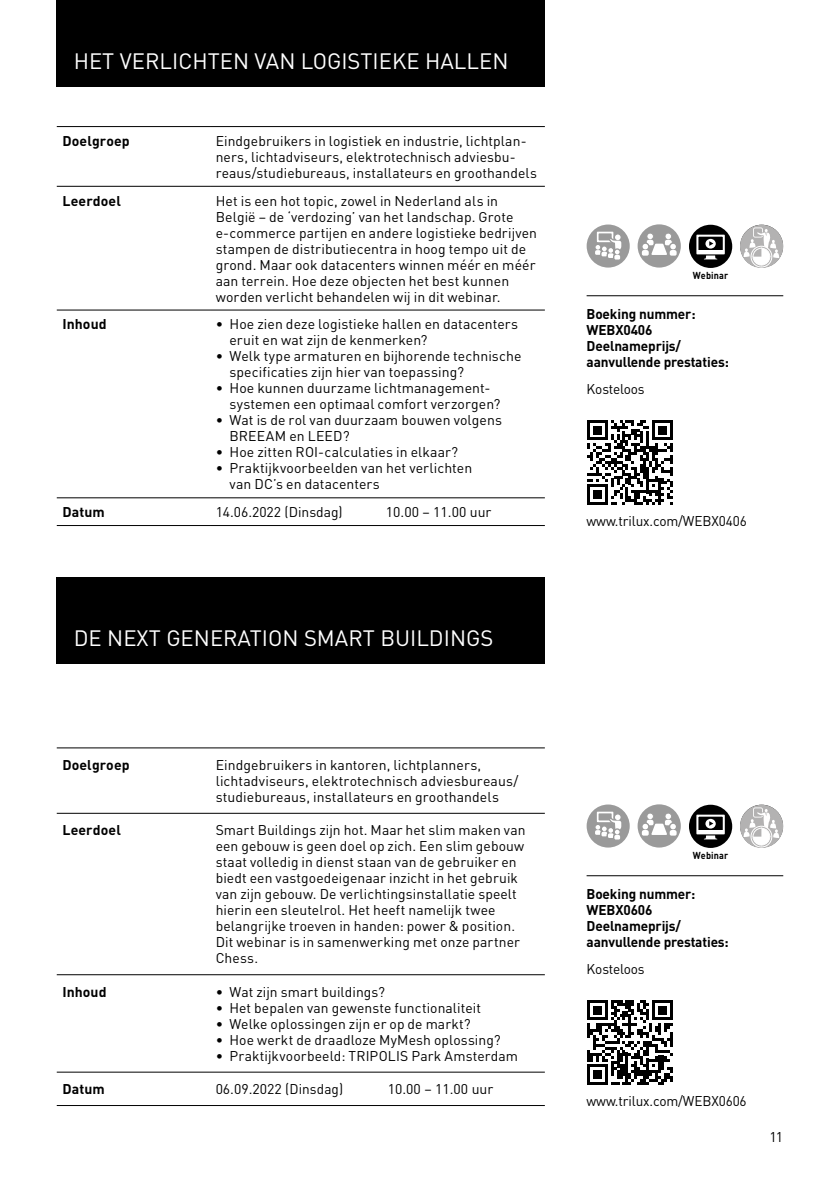
<style>
.page{position:relative;width:840px;height:1191px;background:#fff}
.page>*{position:absolute;margin:0;border:0;box-sizing:border-box;transform-origin:0 0}
.t1{font:22px "Trilux DIN";color:#fff}
.t2{font:14px/16px "Trilux DIN";letter-spacing:.005em;color:#000}
.t3{font:700 14px/16px "Trilux DIN";letter-spacing:-.01em;color:#000}
.t4{font:700 14px "Trilux DIN";letter-spacing:.01em;color:#000}
.t5{font:700 10px "Trilux DIN";letter-spacing:.015em;color:#000;scale:.9 1}
</style>
<div class="page">
<div style="left:57px;top:0;width:487px;height:86px;background:#000"></div>
<svg style="left:739px;top:225px;width:43px;height:43px"></svg>
<svg style="left:743px;top:227px;width:35px;height:40px"></svg>
<svg style="left:586px;top:224px;width:43px;height:43px"></svg>
<svg style="left:689px;top:225px;width:42px;height:43px"></svg>
<svg style="left:637px;top:224px;width:43px;height:43px"></svg>
<hr style="left:586px;top:295px;width:196px;height:1px;background:#000">
<svg style="left:587px;top:420px;width:85px;height:85px"></svg>
<svg style="left:57px;top:127px;width:487px;height:372px"></svg>
<hr style="left:57px;top:126px;width:153px;height:1px;background:#000">
<hr style="left:210px;top:126px;width:334px;height:1px;background:#000">
<hr style="left:57px;top:186px;width:153px;height:1px;background:#000">
<hr style="left:210px;top:186px;width:334px;height:1px;background:#000">
<hr style="left:57px;top:310px;width:153px;height:1px;background:#000">
<hr style="left:210px;top:310px;width:334px;height:1px;background:#000">
<hr style="left:57px;top:497px;width:153px;height:1px;background:#000">
<hr style="left:210px;top:497px;width:334px;height:1px;background:#000">
<hr style="left:57px;top:525px;width:153px;height:1px;background:#000">
<hr style="left:210px;top:525px;width:334px;height:1px;background:#000">
<div style="left:57px;top:577px;width:487px;height:86px;background:#000"></div>
<svg style="left:739px;top:804px;width:43px;height:44px"></svg>
<div style="left:750px;top:826px;width:21px;height:21px;border:1px solid #fff;border-radius:50%"></div>
<svg style="left:743px;top:807px;width:35px;height:39px"></svg>
<svg style="left:586px;top:804px;width:43px;height:43px"></svg>
<svg style="left:689px;top:804px;width:42px;height:44px"></svg>
<svg style="left:637px;top:804px;width:43px;height:43px"></svg>
<hr style="left:586px;top:875px;width:196px;height:1px;background:#000">
<svg style="left:587px;top:1000px;width:85px;height:85px"></svg>
<svg style="left:57px;top:748px;width:487px;height:325px"></svg>
<hr style="left:57px;top:747px;width:153px;height:1px;background:#000">
<hr style="left:210px;top:747px;width:334px;height:1px;background:#000">
<hr style="left:57px;top:813px;width:153px;height:1px;background:#000">
<hr style="left:210px;top:813px;width:334px;height:1px;background:#000">
<hr style="left:57px;top:974px;width:153px;height:1px;background:#000">
<hr style="left:210px;top:974px;width:334px;height:1px;background:#000">
<hr style="left:57px;top:1071px;width:153px;height:1px;background:#000">
<hr style="left:210px;top:1071px;width:334px;height:1px;background:#000">
<hr style="left:57px;top:1105px;width:153px;height:1px;background:#000">
<hr style="left:210px;top:1105px;width:334px;height:1px;background:#000">
<h1 class="t1" style="left:74px;top:48px;width:436px">HET VERLICHTEN VAN LOGISTIEKE HALLEN</h1>
<p class="t4" style="left:62px;top:131px;width:69px">Doelgroep</p>
<p class="t2" style="left:215px;top:133px;width:322px">Eindgebruikers in logistiek en industrie, lichtplan&shy;ners, lichtadviseurs, elektrotechnisch adviesbu&shy;reaus/studiebureaus, installateurs en groothandels</p>
<p class="t4" style="left:62px;top:191px;width:60px">Leerdoel</p>
<p class="t2" style="left:215px;top:192px;width:323px">Het is een hot topic, zowel in Nederland als in België – de ‘verdozing’ van het landschap. Grote e-commerce partijen en andere logistieke bedrijven stampen de distributiecentra in hoog tempo uit de grond. Maar ook datacenters winnen méér en méér aan terrein. Hoe deze objecten het best kunnen worden verlicht behandelen wij in dit webinar.</p>
<p class="t3" style="left:62px;top:316px;width:46px">Inhoud</p>
<p class="t2" style="left:229px;top:316px;width:290px;text-indent:-14px">• Hoe zien deze logistieke hallen en datacenters eruit en wat zijn de kenmerken?</p>
<p class="t2" style="left:229px;top:348px;width:293px;text-indent:-14px">• Welk type armaturen en bijhorende technische specificaties zijn hier van toepassing?</p>
<p class="t2" style="left:229px;top:380px;width:272px;text-indent:-14px">• Hoe kunnen duurzame lichtmanagement&shy;systemen een optimaal comfort verzorgen?</p>
<p class="t2" style="left:229px;top:412px;width:274px;text-indent:-14px">• Wat is de rol van duurzaam bouwen volgens<br>BREEAM en LEED?</p>
<p class="t2" style="left:215px;top:444px;width:244px">• Hoe zitten ROI-calculaties in elkaar?</p>
<p class="t2" style="left:229px;top:460px;width:244px;text-indent:-14px">• Praktijkvoorbeelden van het verlichten van DC’s en datacenters</p>
<p class="t3" style="left:62px;top:504px;width:44px">Datum</p>
<p class="t2" style="left:215px;top:504px;width:128px">14.06.2022 (Dinsdag)</p>
<p class="t2" style="left:386px;top:504px;width:107px">10.00 – 11.00 uur</p>
<h1 class="t1" style="left:74px;top:624px;width:421px">DE NEXT GENERATION SMART BUILDINGS</h1>
<p class="t4" style="left:62px;top:755px;width:69px">Doelgroep</p>
<p class="t2" style="left:215px;top:757px;width:304px">Eindgebruikers in kantoren, lichtplanners, lichtadviseurs, elektrotechnisch adviesbureaus/ studiebureaus, installateurs en groothandels</p>
<p class="t4" style="left:62px;top:821px;width:60px">Leerdoel</p>
<p class="t2" style="left:215px;top:822px;width:311px">Smart Buildings zijn hot. Maar het slim maken van een gebouw is geen doel op zich. Een slim gebouw staat volledig in dienst staan van de gebruiker en biedt een vastgoedeigenaar inzicht in het gebruik van zijn gebouw. De verlichtingsinstallatie speelt hierin een sleutelrol. Het heeft namelijk twee belangrijke troeven in handen: power &amp; position.<br>Dit webinar is in samenwerking met onze partner Chess.</p>
<p class="t3" style="left:62px;top:983px;width:46px">Inhoud</p>
<p class="t2" style="left:215px;top:983px;width:171px">• Wat zijn smart buildings?</p>
<p class="t2" style="left:215px;top:999px;width:267px">• Het bepalen van gewenste functionaliteit</p>
<p class="t2" style="left:215px;top:1015px;width:256px">• Welke oplossingen zijn er op de markt?</p>
<p class="t2" style="left:215px;top:1031px;width:286px">• Hoe werkt de draadloze MyMesh oplossing?</p>
<p class="t2" style="left:215px;top:1047px;width:304px">• Praktijkvoorbeeld: TRIPOLIS Park Amsterdam</p>
<p class="t3" style="left:62px;top:1080px;width:44px">Datum</p>
<p class="t2" style="left:215px;top:1081px;width:129px">06.09.2022 (Dinsdag)</p>
<p class="t2" style="left:387px;top:1081px;width:107px">10.00 – 11.00 uur</p>
<p class="t5" style="left:692px;top:269px;width:41px">Webinar</p>
<p class="t3" style="left:586px;top:305px;width:144px">Boeking nummer:<br>WEBX0406<br>Deelnameprijs/ aanvullende prestaties:</p>
<p class="t2" style="left:586px;top:381px;width:60px">Kosteloos</p>
<p class="t2" style="left:586px;top:513px;width:161px">www.trilux.com/WEBX0406</p>
<p class="t5" style="left:692px;top:849px;width:41px">Webinar</p>
<p class="t3" style="left:586px;top:885px;width:144px">Boeking nummer:<br>WEBX0606<br>Deelnameprijs/ aanvullende prestaties:</p>
<p class="t2" style="left:586px;top:961px;width:60px">Kosteloos</p>
<p class="t2" style="left:586px;top:1092px;width:161px">www.trilux.com/WEBX0606</p>
<p class="t2" style="left:769px;top:1129px;width:15px">11</p>
</div>
